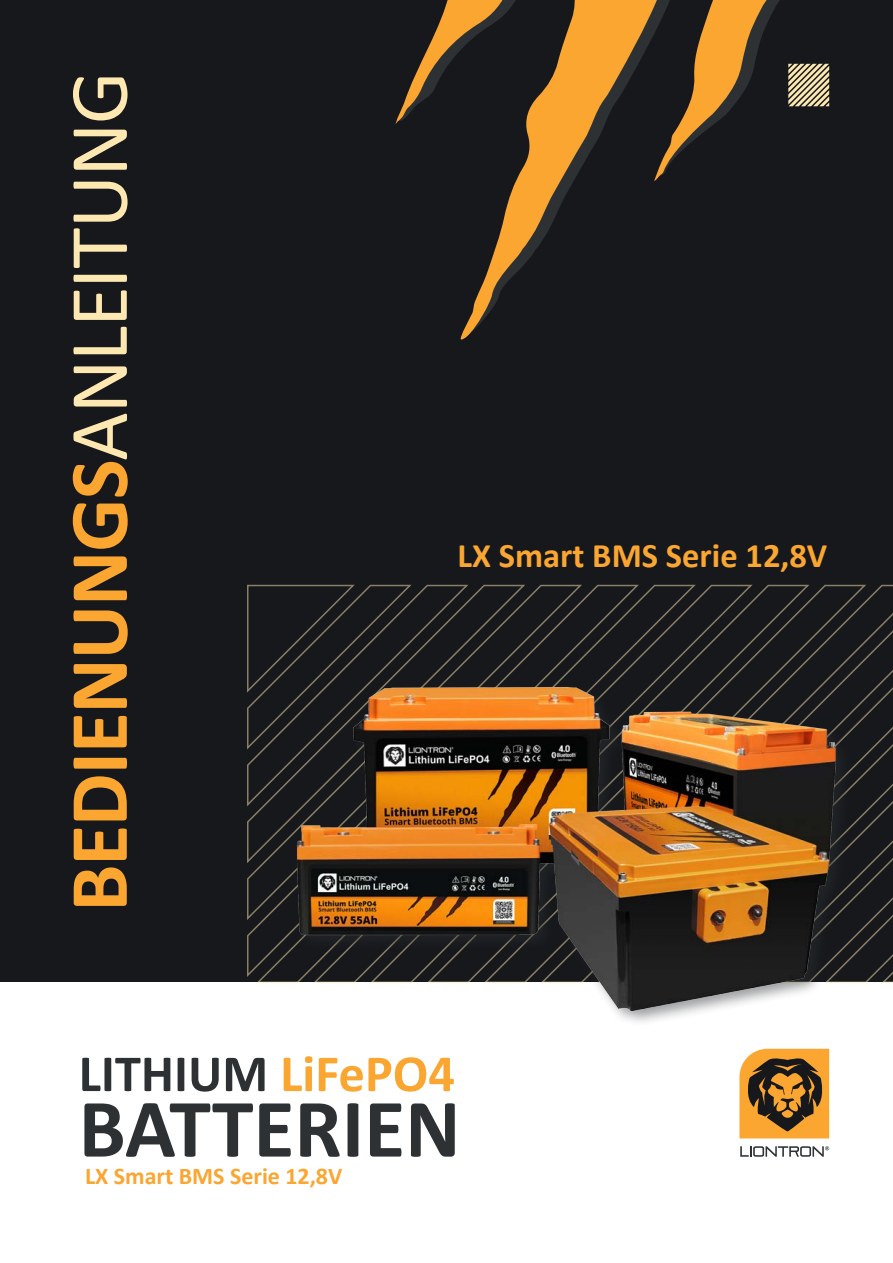
<style>
.page{position:relative;width:893px;height:1263px;background:#fff}
.page>*{position:absolute;margin:0;border:0;box-sizing:border-box;transform-origin:0 0}
.t1{font:700 84px "Calibri";letter-spacing:-.015em;color:#faa631}
.Überschrift_Orange{font:700 84px "Calibri";color:#2d3134}
.Überschrift_Orange-2{font:700 52.5px "Calibri";color:#2d3134}
.Überschrift_Orange-3{font:700 34.5px "Calibri";color:#faa631}
.Überschrift_Orange-4{font:700 24px "Calibri";color:#faa631}
.s1{font-weight:400;color:#fee8b1}
.s2{color:#faa631}
</style>
<div class="page">
<div style="left:0;top:0;width:893px;height:981px;background:#16181c"></div>
<svg style="left:739px;top:1049px;width:90px;height:89px;background:#ab7730"></svg>
<svg style="left:740px;top:1146px;width:89px;height:11px"></svg>
<svg style="left:460px;top:0;width:194px;height:340px"></svg>
<svg style="left:654px;top:0;width:175px;height:181px"></svg>
<svg style="left:395px;top:0;width:126px;height:125px"></svg>
<svg style="left:246px;top:584px;width:647px;height:399px"></svg>
<div style="left:293px;top:683px;width:561px;height:344px;background:#2d3134;opacity:.47"></div>
<img style="left:264px;top:641px;width:584px;height:380px">
<p class="t1" style="left:40px;top:912px;width:842px;rotate:-90deg">BEDIENUNGS<span class="s1">ANLEITUNG</span></p>
<p class="Überschrift_Orange-3" style="left:457px;top:531px;width:371px">LX Smart BMS Serie 12,8V</p>
<p class="Überschrift_Orange-2" style="left:79px;top:1036px;width:378px">LITHIUM <span class="s2">LiFePO4</span></p>
<p class="Überschrift_Orange" style="left:79px;top:1069px;width:383px">BATTERIEN</p>
<p class="Überschrift_Orange-4" style="left:85px;top:1159px;width:259px">LX Smart BMS Serie 12,8V</p>
</div>
